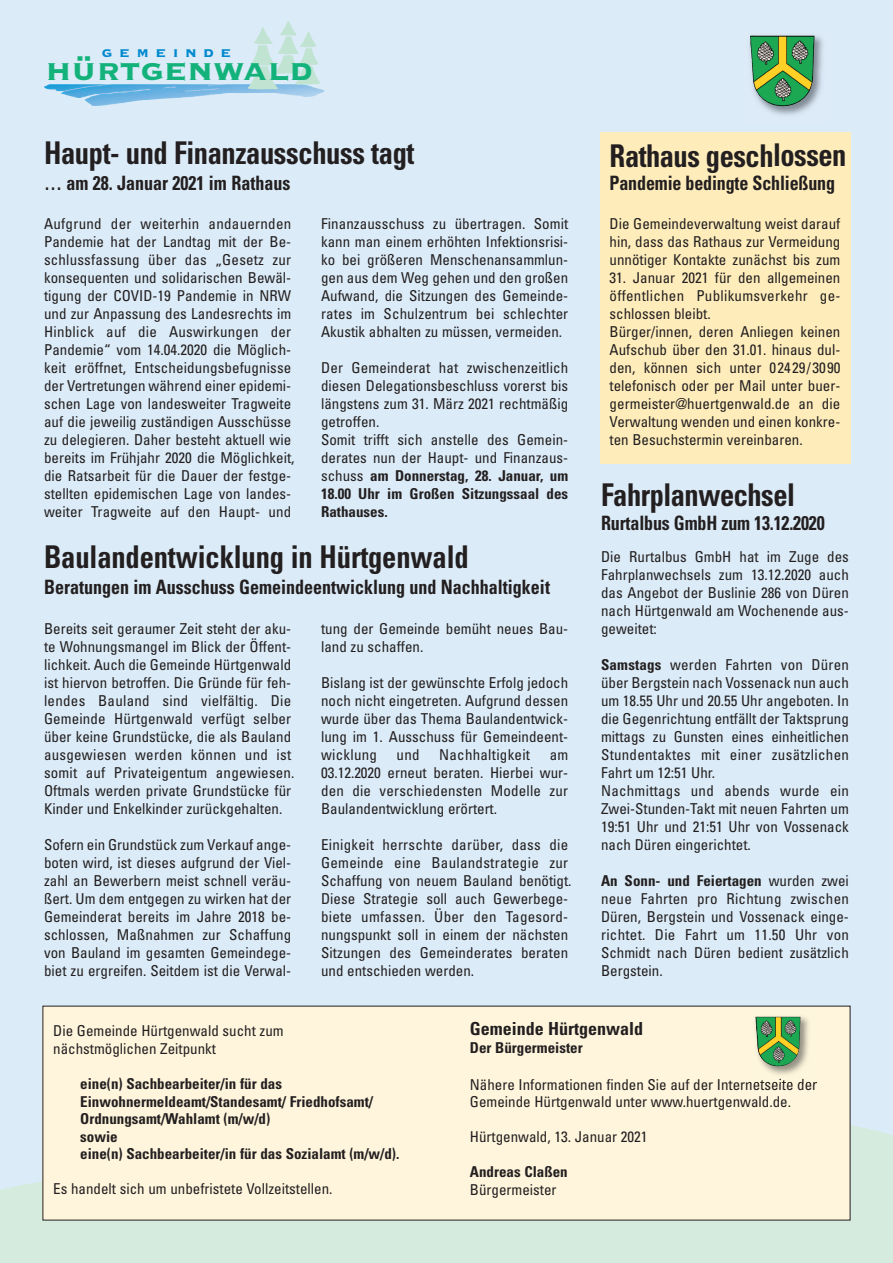
<style>
.page{position:relative;width:893px;height:1263px;background:#dbebf7}
.page>*{position:absolute;margin:0;border:0;box-sizing:border-box;transform-origin:0 0}
.t1{font:38.25px "Copperplate Thirty Three BC";color:#13b27b}
.t2{font:700 condensed 31.35px "Univers";letter-spacing:-.015em;color:#231f20;scale:.91 1}
.t3{font:700 condensed 19.8px "Univers";color:#231f20;scale:.91 1}
.t4{font:700 condensed 18px "Univers";color:#231f20}
.t5{font:17.55px "Copperplate Thirty Three BC";letter-spacing:.365em;color:#0089cf}
.t6{font:condensed 15px/18px "Univers";color:#231f20}
.t7{font:700 condensed 15px/17.5px "Univers";color:#231f20}
.t8{font:condensed 15px "Univers";letter-spacing:.02em;color:#231f20}
.s1{font-weight:700}
</style>
<div class="page">
<img style="left:44px;top:84px;width:281px;height:22px">
<img style="left:247px;top:22px;width:74px;height:67px">
<img style="left:749px;top:35px;width:74px;height:80px">
<img style="left:750px;top:35px;width:64px;height:71px">
<svg style="left:0;top:1164px;width:285px;height:99px;background:#d2e8dd"></svg>
<div style="left:285px;top:1106px;width:608px;height:157px;background:#d4ebde"></div>
<div style="left:43px;top:1006px;width:807px;height:214px;background:#fef5dc"></div>
<img style="left:749px;top:1016px;width:67px;height:68px">
<img style="left:755px;top:1016px;width:45px;height:50px">
<div style="left:600px;top:132px;width:250px;height:331px;background:#feedbb"></div>
<p class="t5" style="left:102px;top:41px;width:131px">gemeinde</p>
<h1 class="t1" style="left:46px;top:45px;width:268px">hürtgenwald</h1>
<h2 class="t2" style="left:44px;top:142px;width:409px">Haupt- und Finanzausschuss tagt</h2>
<h3 class="t3" style="left:44px;top:176px;width:272px">… am 28. Januar 2021 im Rathaus</h3>
<p class="t6" style="left:44px;top:216px;width:252px">Aufgrund der weiterhin andauernden Pandemie hat der Landtag mit der Be&shy;schlussfassung über das „Gesetz zur konsequenten und solidarischen Bewäl&shy;tigung der COVID-19 Pandemie in NRW und zur Anpassung des Landesrechts im Hinblick auf die Auswirkungen der Pandemie“ vom 14.04.2020 die Möglich&shy;keit eröffnet, Entscheidungsbefugnisse der Vertretungen während einer epidemi&shy;schen Lage von landesweiter Tragweite auf die jeweilig zuständigen Ausschüsse zu delegieren. Daher besteht aktuell wie bereits im Frühjahr 2020 die Möglichkeit, die Ratsarbeit für die Dauer der festge&shy;stellten epidemischen Lage von landes&shy;weiter Tragweite auf den Haupt- und</p>
<p class="t6" style="left:321px;top:216px;width:249px;text-align:justify">Finanzausschuss zu übertragen. Somit kann man einem erhöhten Infektionsrisi&shy;ko bei größeren Menschenansammlun&shy;gen aus dem Weg gehen und den großen Aufwand, die Sitzungen des Gemeinde&shy;rates im Schulzentrum bei schlechter Akustik abhalten zu müssen, vermeiden.</p>
<p class="t6" style="left:321px;top:360px;width:249px">Der Gemeinderat hat zwischenzeitlich diesen Delegationsbeschluss vorerst bis längstens zum 31. März 2021 rechtmäßig getroffen.<br>Somit trifft sich anstelle des Gemein&shy;derates nun der Haupt- und Finanzaus&shy;schuss <span class="s1">am Donnerstag, 28. Januar, um<br>18.00 Uhr im Großen Sitzungssaal des<br>Rathauses.</span></p>
<h2 class="t2" style="left:44px;top:545px;width:468px">Baulandentwicklung in Hürtgenwald</h2>
<h3 class="t3" style="left:44px;top:579px;width:557px">Beratungen im Ausschuss Gemeindeentwicklung und Nachhaltigkeit</h3>
<p class="t6" style="left:44px;top:621px;width:252px">Bereits seit geraumer Zeit steht der aku&shy;te Wohnungsmangel im Blick der Öffent&shy;lichkeit. Auch die Gemeinde Hürtgenwald ist hiervon betroffen. Die Gründe für feh&shy;lendes Bauland sind vielfältig. Die Gemeinde Hürtgenwald verfügt selber über keine Grundstücke, die als Bauland ausgewiesen werden können und ist somit auf Privateigentum angewiesen.<br>Oftmals werden private Grundstücke für Kinder und Enkelkinder zurückgehalten.</p>
<p class="t6" style="left:44px;top:837px;width:249px;text-align:justify">Sofern ein Grundstück zum Verkauf ange&shy;boten wird, ist dieses aufgrund der Viel&shy;zahl an Bewerbern meist schnell veräu&shy;ßert. Um dem entgegen zu wirken hat der Gemeinderat bereits im Jahre 2018 be&shy;schlossen, Maßnahmen zur Schaffung von Bauland im gesamten Gemeindege&shy;biet zu ergreifen. Seitdem ist die Verwal-</p>
<p class="t6" style="left:321px;top:621px;width:249px">tung der Gemeinde bemüht neues Bau&shy;land zu schaffen.</p>
<p class="t6" style="left:321px;top:675px;width:249px;text-align:justify">Bislang ist der gewünschte Erfolg jedoch noch nicht eingetreten. Aufgrund dessen wurde über das Thema Baulandentwick&shy;lung im 1. Ausschuss für Gemeindeent&shy;wicklung</p>
<p class="t6" style="left:397px;top:747px;width:25px">und</p>
<p class="t8" style="left:439px;top:749px;width:92px">Nachhaltigkeit</p>
<p class="t6" style="left:321px;top:747px;width:249px;text-align:justify;text-indent:229px">am 03.12.2020 erneut beraten. Hierbei wur&shy;den die verschiedensten Modelle zur Baulandentwicklung erörtert.</p>
<p class="t6" style="left:321px;top:837px;width:252px">Einigkeit herrschte darüber, dass die Gemeinde eine Baulandstrategie zur Schaffung von neuem Bauland benötigt.<br>Diese Strategie soll auch Gewerbege&shy;biete umfassen. Über den Tagesord&shy;nungspunkt soll in einem der nächsten Sitzungen des Gemeinderates beraten und entschieden werden.</p>
<h2 class="t2" style="left:610px;top:144px;width:262px">Rathaus geschlossen</h2>
<h3 class="t3" style="left:610px;top:176px;width:249px">Pandemie bedingte Schließung</h3>
<p class="t6" style="left:610px;top:216px;width:232px;text-align:justify">Die Gemeindeverwaltung weist darauf hin, dass das Rathaus zur Vermeidung unnötiger Kontakte zunächst bis zum</p>
<p class="t6" style="left:610px;top:270px;width:232px">31. Januar 2021 für den allgemeinen öffentlichen Publikumsverkehr ge&shy;schlossen bleibt.<br>Bürger/innen, deren Anliegen keinen Aufschub über den 31.01. hinaus dul&shy;den, können sich unter 02429/3090 telefonisch oder per Mail unter buer&shy;germeister@huertgenwald.de an die Verwaltung wenden und einen konkre&shy;ten Besuchstermin vereinbaren.</p>
<h2 class="t2" style="left:601px;top:484px;width:215px">Fahrplanwechsel</h2>
<h3 class="t3" style="left:601px;top:515px;width:247px">Rurtalbus GmbH zum 13.12.2020</h3>
<p class="t6" style="left:601px;top:549px;width:249px;text-align:justify">Die Rurtalbus GmbH hat im Zuge des Fahrplanwechsels zum 13.12.2020 auch das Angebot der Buslinie 286 von Düren nach Hürtgenwald am Wochenende aus&shy;geweitet:</p>
<p class="t6" style="left:601px;top:657px;width:249px"><span class="s1">Samstags</span> werden Fahrten von Düren über Bergstein nach Vossenack nun auch um 18.55 Uhr und 20.55 Uhr angeboten. In die Gegenrichtung entfällt der Taktsprung mittags zu Gunsten eines einheitlichen Stundentaktes mit einer zusätzlichen Fahrt um 12:51 Uhr.<br>Nachmittags und abends wurde ein Zwei-Stunden-Takt mit neuen Fahrten um 19:51 Uhr und 21:51 Uhr von Vossenack nach Düren eingerichtet.</p>
<p class="t6" style="left:601px;top:873px;width:249px;text-align:justify"><span class="s1">An Sonn- und Feiertagen</span> wurden zwei neue Fahrten pro Richtung zwischen Düren, Bergstein und Vossenack einge&shy;richtet. Die Fahrt um 11.50 Uhr von Schmidt nach Düren bedient zusätzlich Bergstein.</p>
<p class="t6" style="left:53px;top:1023px;width:232px;line-height:17.5px">Die Gemeinde Hürtgenwald sucht zum nächstmöglichen Zeitpunkt</p>
<p class="t7" style="left:80px;top:1076px;width:321px">eine(n) Sachbearbeiter/in für das Einwohnermeldeamt/Standesamt/ Friedhofsamt/ Ordnungsamt/Wahlamt (m/w/d)<br>sowie<br>eine(n) Sachbearbeiter/in für das Sozialamt (m/w/d).</p>
<p class="t6" style="left:53px;top:1181px;width:281px">Es handelt sich um unbefristete Vollzeitstellen.</p>
<p class="t4" style="left:470px;top:1021px;width:175px">Gemeinde Hürtgenwald</p>
<p class="t7" style="left:470px;top:1040px;width:114px">Der Bürgermeister</p>
<p class="t6" style="left:470px;top:1077px;width:349px;line-height:17.5px">Nähere Informationen finden Sie auf der Internetseite der<br>Gemeinde Hürtgenwald unter www.huertgenwald.de.</p>
<p class="t6" style="left:470px;top:1129px;width:179px">Hürtgenwald, 13. Januar 2021</p>
<p class="t7" style="left:470px;top:1164px;width:99px">Andreas Claßen</p>
<p class="t6" style="left:470px;top:1182px;width:88px">Bürgermeister</p>
</div>
